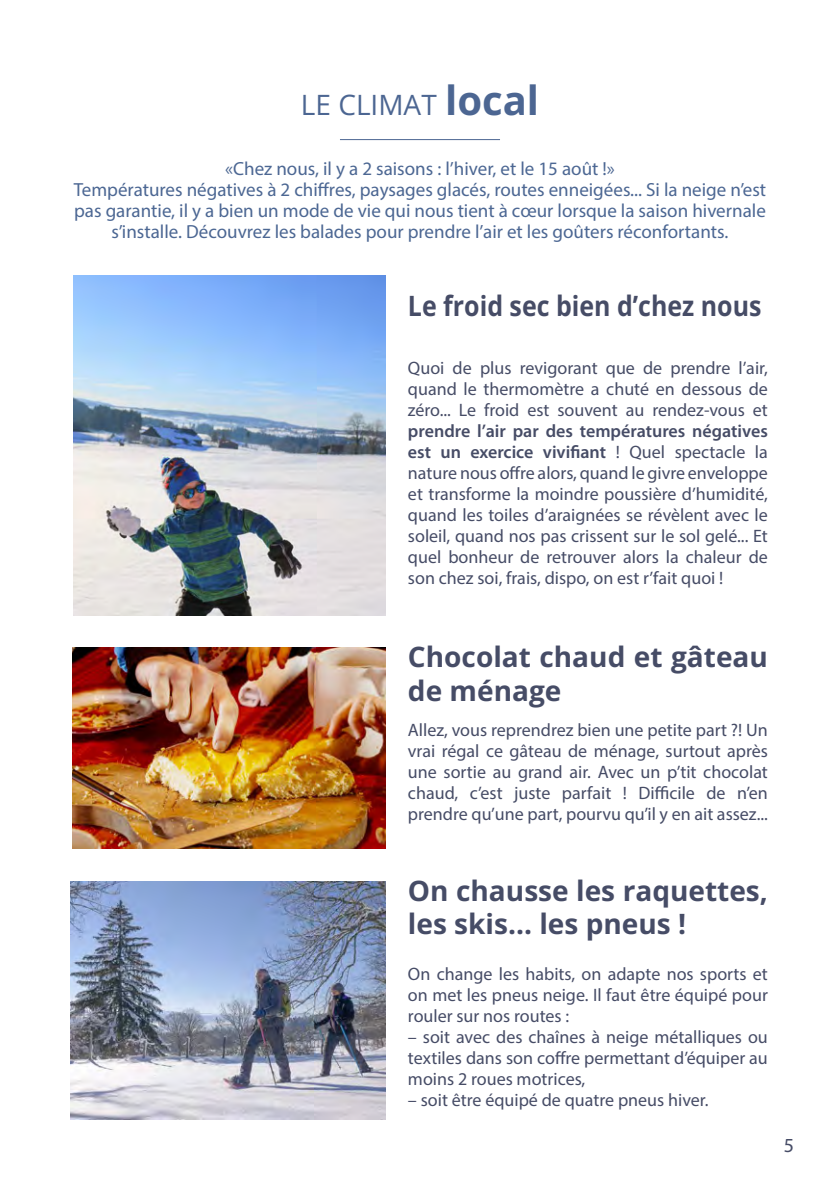
<style>
.page{position:relative;width:840px;height:1191px;background:#fff}
.page>*{position:absolute;margin:0;border:0;box-sizing:border-box;transform-origin:0 0}
.t1{font:700 28px/33.6px "Open Sans";color:#464c66}
.t2{font:700 28px "Open Sans";color:#464c66;scale:.89 1}
.t3{font:28px "Open Sans";color:#4c6692}
.t4{font:20px "Myriad Pro";color:#464c66}
.t5{font:19px/21px "Myriad Pro";color:#4c6793;text-align:center}
.t6{font:18px/21px "Myriad Pro";color:#464c66;text-align:justify}
.s1{font-weight:700;font-size:40px}
.s2{font-weight:600}
</style>
<div class="page">
<img style="left:71px;top:881px;width:314px;height:238px">
<img style="left:72px;top:648px;width:313px;height:201px">
<img style="left:73px;top:275px;width:312px;height:340px">
<hr style="left:340px;top:139px;width:159px;height:1px;background:#4c6793">
<h1 class="t3" style="left:301px;top:85px;width:240px">LE CLIMAT <span class="s1">local</span></h1>
<p class="t5" style="left:74px;top:158px;width:693px">«Chez nous, il y a 2 saisons : l’hiver, et le 15 août !»<br>Températures négatives à 2 chiffres, paysages glacés, routes enneigées... Si la neige n’est pas garantie, il y a bien un mode de vie qui nous tient à cœur lorsque la saison hivernale s’installe. Découvrez les balades pour prendre l’air et les goûters réconfortants.</p>
<h1 class="t2" style="left:408px;top:286px;width:398px">Le froid sec bien d’chez nous</h1>
<p class="t6" style="left:408px;top:357px;width:361px">Quoi de plus revigorant que de prendre l’air, quand le thermomètre a chuté en dessous de zéro... Le froid est souvent au rendez-vous et</p>
<p class="t6" style="left:408px;top:420px;width:361px"><span class="s2">prendre l’air par des températures négatives est un exercice vivifiant</span> ! Quel spectacle la nature nous offre alors, quand le givre enveloppe et transforme la moindre poussière d’humidité, quand les toiles d’araignées se révèlent avec le soleil, quand nos pas crissent sur le sol gelé... Et quel bonheur de retrouver alors la chaleur de son chez soi, frais, dispo, on est r’fait quoi !</p>
<h1 class="t1" style="left:408px;top:640px;width:361px">Chocolat chaud et gâteau de ménage</h1>
<p class="t6" style="left:408px;top:718px;width:361px">Allez, vous reprendrez bien une petite part ?! Un vrai régal ce gâteau de ménage, surtout après une sortie au grand air. Avec un p’tit chocolat chaud, c’est juste parfait ! Difficile de n’en prendre qu’une part, pourvu qu’il y en ait assez...</p>
<h1 class="t1" style="left:408px;top:873px;width:361px">On chausse les raquettes, les skis... les pneus !</h1>
<p class="t6" style="left:408px;top:963px;width:361px">On change les habits, on adapte nos sports et on met les pneus neige. Il faut être équipé pour rouler sur nos routes :</p>
<p class="t6" style="left:408px;top:1026px;width:361px">– soit avec des chaînes à neige métalliques ou textiles dans son coffre permettant d’équiper au moins 2 roues motrices,</p>
<p class="t6" style="left:408px;top:1089px;width:302px">– soit être équipé de quatre pneus hiver.</p>
<p class="t4" style="left:783px;top:1133px;width:12px">5</p>
</div>
